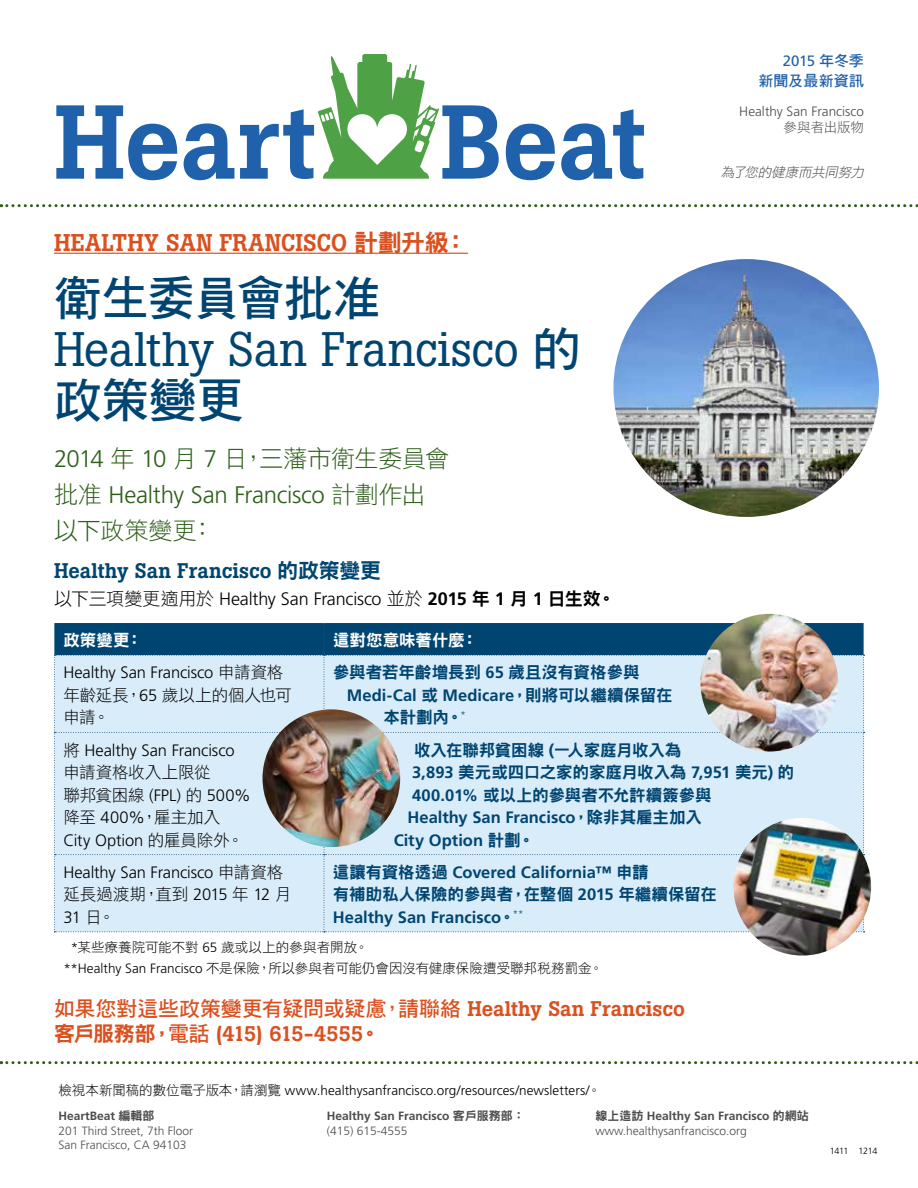
<style>
.page{position:relative;width:918px;height:1188px;background:#fff}
.page>*{position:absolute;margin:0;border:0;box-sizing:border-box;transform-origin:0 0}
.t1{font:500 103.8px "Boton";letter-spacing:-.005em;color:#1f61aa}
.t2{font:48px "Boton";color:#004571}
.t3{font:48px "DF Hei Std W7";letter-spacing:-.015em;color:#004571}
.t4{font:24px "DF Hei Std W3";letter-spacing:-.005em;color:#2d5f19}
.t5{font:300 24px "Frutiger";letter-spacing:-.015em;color:#2d5f19}
.t6{font:500 24px "Boton";letter-spacing:.01em;color:#da501f}
.t7{font:21px "DF Hei Std W7";letter-spacing:-.01em;color:#da501f}
.t8{font:500 21px "Boton";letter-spacing:.005em;color:#004571}
.t9{font:500 21px "Boton";letter-spacing:-.075em;color:#da501f}
.t10{font:300 18px "Frutiger";letter-spacing:-.01em;color:#000}
.t11{font:16.5px/22.5px "DF Hei Std W9";letter-spacing:-.005em;color:#004571}
.t12{font:700 16.5px/22.5px "Frutiger";color:#004571}
.t13{font:300 16.5px "Frutiger";letter-spacing:-.005em;color:#000}
.t14{font:16.5px/22.5px "DF Hei Std W3";letter-spacing:-.005em;color:#000}
.t15{font:16.5px "DF Hei Std W9";color:#fff}
.t16{font:15px "DF Hei Std W7";letter-spacing:.005em;color:#1f61aa}
.t17{font:15px "Frutiger";color:#1f61aa}
.t18{font:13.5px/20.7px "DF Hei Std W3";color:#000}
.t19{font:300 13.5px "Frutiger";color:#000}
.t20{font:300 13.5px "Frutiger";color:#4d4d4f}
.t21{font:italic 13.5px "DF Hei Std W3";color:#4d4d4f}
.t22{font:13.5px "DF Hei Std W3";letter-spacing:-.01em;color:#4d4d4f}
.t23{font:300 12px/14.4px "Frutiger";color:#4d4d4f}
.t24{font:700 12px/14.4px "Frutiger";color:#4d4d4f}
.t25{font:300 9px "Frutiger";letter-spacing:-.035em;color:#000}
.s1{font-family:"DF Hei Std W9";font-weight:400}
.s2{font-family:"DF Hei Std W7"}
.s3{font-family:"Frutiger";font-weight:300}
.s4{font-family:"DF Hei Std W3";font-weight:400}
.s5{font-weight:700}
.s6{font-family:"Frutiger";font-weight:700}
.s7{font-family:"Boton";font-weight:500}
.s8{font-family:"DF Hei Std W7";font-weight:400}
.s9{font-weight:300}
</style>
<div class="page">
<img style="left:613px;top:259px;width:266px;height:258px">
<hr style="left:54px;top:253px;width:414px;height:1px;background:#da501f">
<svg style="left:318px;top:54px;width:121px;height:125px"></svg>
<svg style="left:54px;top:623px;width:811px;height:309px;background:#c0d9e9"></svg>
<svg style="left:1px;top:204px;width:917px;height:3px"></svg>
<img style="left:262px;top:709px;width:138px;height:138px;border-radius:69px">
<img style="left:700px;top:614px;width:138px;height:138px;border-radius:69px">
<img style="left:733px;top:818px;width:138px;height:138px;border-radius:69px">
<svg style="left:1px;top:1061px;width:917px;height:3px"></svg>
<h1 class="t1" style="left:54px;top:81px;width:594px">Heart Beat</h1>
<h3 class="t6" style="left:54px;top:228px;width:415px">HEALTHY SAN FRANCISCO <span class="s1">計劃升級：</span></h3>
<h2 class="t3" style="left:54px;top:272px;width:328px">衛生委員會批准</h2>
<h2 class="t2" style="left:54px;top:321px;width:528px">Healthy San Francisco <span class="s2">的</span></h2>
<h2 class="t3" style="left:54px;top:374px;width:192px">政策變更</h2>
<h3 class="t4" style="left:54px;top:445px;width:397px"><span class="s3">2014</span> 年 <span class="s3">10</span> 月 <span class="s3">7</span> 日，三藩市衛生委員會</h3>
<h3 class="t5" style="left:54px;top:481px;width:373px"><span class="s4">批准</span> Healthy San Francisco <span class="s4">計劃作出</span></h3>
<h3 class="t4" style="left:54px;top:517px;width:162px">以下政策變更：</h3>
<p class="t8" style="left:54px;top:558px;width:329px">Healthy San Francisco <span class="s1">的政策變更</span></p>
<p class="t10" style="left:54px;top:589px;width:563px"><span class="s4">以下三項變更適用於</span> Healthy San Francisco <span class="s4">並於</span> <span class="s5">2015</span> <span class="s1">年</span> <span class="s5">1</span> <span class="s1">月</span> <span class="s5">1</span> <span class="s1">日生效。</span></p>
<p class="t15" style="left:63px;top:631px;width:81px">政策變更：</p>
<p class="t15" style="left:333px;top:631px;width:147px">這對您意味著什麼：</p>
<p class="t13" style="left:63px;top:663px;width:221px">Healthy San Francisco <span class="s4">申請資格</span></p>
<p class="t14" style="left:63px;top:683px;width:230px">年齡延長，<span class="s3">65</span> 歲以上的個人也可申請。</p>
<p class="t11" style="left:333px;top:661px;width:308px">參與者若年齡增長到 <span class="s6">65</span> 歲且沒有資格參與</p>
<p class="t12" style="left:347px;top:684px;width:327px">Medi-Cal <span class="s1">或</span> Medicare<span class="s1">，則將可以繼續保留在</span></p>
<p class="t11" style="left:383px;top:706px;width:84px">本計劃內。<sup>*</sup></p>
<p class="t17" style="left:783px;top:52px;width:83px">2015 <span class="s2">年冬季</span></p>
<p class="t20" style="left:739px;top:104px;width:126px">Healthy San Francisco</p>
<p class="t22" style="left:784px;top:120px;width:82px">參與者出版物</p>
<p class="t21" style="left:721px;top:165px;width:148px">為了您的健康而共同努力</p>
<p class="t16" style="left:759px;top:73px;width:107px">新聞及最新資訊</p>
<p class="t13" style="left:63px;top:741px;width:173px"><span class="s4">將</span> Healthy San Francisco</p>
<p class="t14" style="left:63px;top:761px;width:149px">申請資格收入上限從</p>
<p class="t13" style="left:63px;top:786px;width:189px"><span class="s4">聯邦貧困線</span> (FPL) <span class="s4">的</span> 500%</p>
<p class="t14" style="left:63px;top:806px;width:158px">降至 <span class="s3">400%</span>，雇主加入</p>
<p class="t13" style="left:63px;top:831px;width:182px">City Option <span class="s4">的雇員除外。</span></p>
<p class="t11" style="left:412px;top:738px;width:384px">收入在聯邦貧困線 <span class="s6">(</span>一人家庭月收入為<br><span class="s6">3,893</span> 美元或四口之家的家庭月收入為 <span class="s6">7,951</span> 美元<span class="s6">)</span> 的<br><span class="s6">400.01%</span> 或以上的參與者不允許續簽參與</p>
<p class="t12" style="left:394px;top:806px;width:310px;text-indent:14px">Healthy San Francisco<span class="s1">，除非其雇主加入<br></span>City Option <span class="s1">計劃。</span></p>
<p class="t13" style="left:63px;top:863px;width:221px">Healthy San Francisco <span class="s4">申請資格</span></p>
<p class="t14" style="left:63px;top:883px;width:230px">延長過渡期，直到 <span class="s3">2015</span> 年 <span class="s3">12</span> 月</p>
<p class="t13" style="left:63px;top:908px;width:53px">31 <span class="s4">日。</span></p>
<p class="t12" style="left:333px;top:861px;width:317px"><span class="s1">這讓有資格透過</span> Covered California™ <span class="s1">申請</span></p>
<p class="t11" style="left:333px;top:883px;width:385px">有補助私人保險的參與者，在整個 <span class="s6">2015</span> 年繼續保留在</p>
<p class="t12" style="left:333px;top:906px;width:192px">Healthy San Francisco<span class="s1">。</span><sup>**</sup></p>
<p class="t18" style="left:63px;top:937px;width:541px;text-indent:8px"><span class="s3">*</span>某些療養院可能不對 <span class="s3">65</span> 歲或以上的參與者開放。<br><span class="s3">** Healthy San Francisco</span> 不是保險，所以參與者可能仍會因沒有健康保險遭受聯邦稅務罰金。</p>
<p class="t7" style="left:54px;top:997px;width:632px">如果您對這些政策變更有疑問或疑慮，請聯絡 <span class="s7">Healthy San Francisco</span></p>
<p class="t9" style="left:54px;top:1021px;width:328px"><span class="s1">客戶服務部，</span><span class="s8">電話</span> (415) 615-4555<span class="s1">。</span></p>
<p class="t19" style="left:58px;top:1083px;width:544px"><span class="s4">檢視本新聞稿的數位電子版本，請瀏覽</span> www.healthysanfrancisco.org/resources/newsletters/<span class="s4">。</span></p>
<p class="t23" style="left:58px;top:1109px;width:136px"><span class="s5">HeartBeat</span> <span class="s1">編輯部<br></span>201 Third Street, 7th Floor<br>San Francisco, CA 94103</p>
<p class="t24" style="left:327px;top:1109px;width:200px">Healthy San Francisco <span class="s1">客戶服務部：</span><span class="s9">(415) 615-4555</span></p>
<p class="t23" style="left:595px;top:1109px;width:215px"><span class="s1">線上造訪</span> <span class="s5">Healthy San Francisco</span> <span class="s1">的網站</span>www.healthysanfrancisco.org</p>
<p class="t25" style="left:830px;top:1146px;width:49px">1411 1214</p>
</div>
